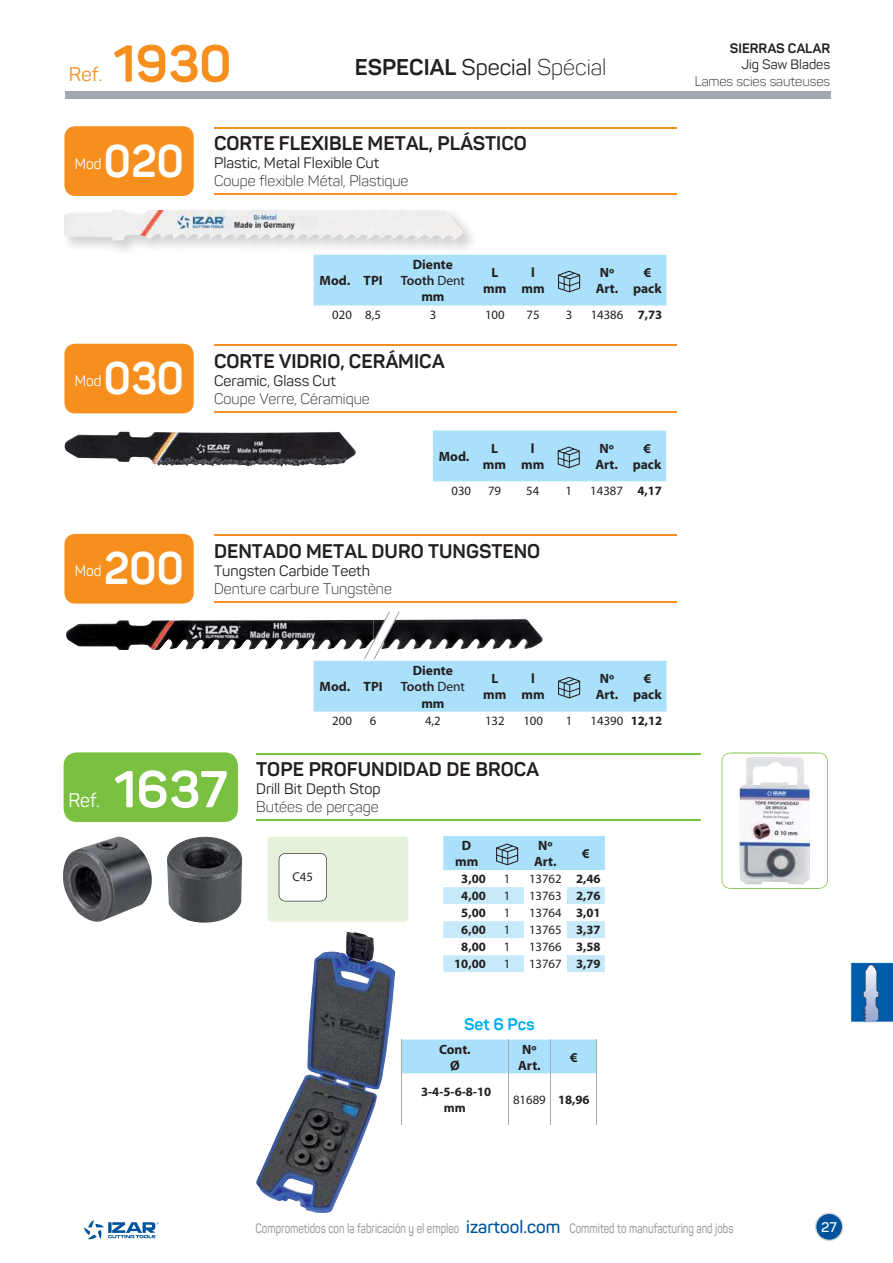
<style>
.page{position:relative;width:893px;height:1263px;background:#fff}
.page>*{position:absolute;margin:0;border:0;box-sizing:border-box;transform-origin:0 0}
.t1{font:700 51px "Panton";color:#f78f1e}
.t2{font:700 51px "Panton";color:#fff}
.t3{font:700 45px "Panton";color:#fff;scale:.95 1}
.t4{font:700 22.5px "Panton";color:#231f20}
.t5{font:700 19.5px "Panton";color:#231f20}
.t6{font:19.5px "Panton";color:#f78f1e}
.t7{font:19.5px "Panton";color:#fff;scale:.95 1}
.t8{font:700 16.5px "Panton";color:#00adef}
.t9{font:300 15px "Panton";color:#231f20}
.t10{font:15px "Panton";color:#231f20}
.t11{font:15px "Panton";color:#fff;scale:.95 1}
.t12{font:600 13.8px "Panton";color:#fff}
.t13{font:700 13.5px/16.2px "Myriad Pro";color:#231f20;text-align:center}
.t14{font:600 13.5px "Panton";color:#a0a0a4;scale:.75 1}
.t15{font:300 13.5px "Panton";color:#231f20}
.t16{font:700 13.5px "Panton";color:#231f20}
.t17{font:13.5px "Panton";color:#231f20}
.t18{font:12.75px "Myriad Pro";color:#231f20}
.t19{font:700 12.75px/15.3px "Myriad Pro";color:#231f20;text-align:center}
.s1{font-weight:400}
.s2{font-weight:300}
.s3{font-weight:600}
.s4{font-weight:700}
.s5{font-size:17.7px;color:#00539b}
</style>
<div class="page">
<svg style="left:850px;top:962px;width:43px;height:60px"></svg>
<svg style="left:815px;top:1212px;width:28px;height:29px"></svg>
<svg style="left:84px;top:1220px;width:74px;height:19px"></svg>
<img style="left:67px;top:210px;width:410px;height:45px">
<img style="left:64px;top:211px;width:400px;height:30px">
<div style="left:314px;top:255px;width:352px;height:51px;background:#aae0fa"></div>
<div style="left:433px;top:430px;width:233px;height:52px;background:#aae0fa"></div>
<img style="left:66px;top:620px;width:183px;height:30px">
<img style="left:249px;top:620px;width:65px;height:30px">
<svg style="left:314px;top:611px;width:352px;height:101px"></svg>
<div style="left:65px;top:91px;width:765px;height:7px;background:#a2a8b2"></div>
<img style="left:120px;top:431px;width:236px;height:36px">
<hr style="left:214px;top:194px;width:462px;height:1px;background:#f78f1e">
<hr style="left:214px;top:127px;width:462px;height:1px;background:#f78f1e">
<div style="left:64px;top:126px;width:130px;height:70px;background:#f78f1e;border-radius:11px"></div>
<hr style="left:214px;top:411px;width:462px;height:1px;background:#f78f1e">
<hr style="left:214px;top:344px;width:462px;height:2px;background:#f78f1e">
<div style="left:64px;top:344px;width:130px;height:69px;background:#f78f1e;border-radius:11px"></div>
<hr style="left:214px;top:601px;width:462px;height:2px;background:#f78f1e">
<hr style="left:214px;top:535px;width:462px;height:1px;background:#f78f1e">
<div style="left:64px;top:534px;width:130px;height:70px;background:#f78f1e;border-radius:11px"></div>
<svg style="left:721px;top:753px;width:107px;height:136px"></svg>
<img style="left:731px;top:753px;width:87px;height:136px">
<img style="left:739px;top:757px;width:71px;height:127px">
<hr style="left:256px;top:820px;width:445px;height:1px;background:#7ac142">
<hr style="left:256px;top:753px;width:445px;height:2px;background:#7ac142">
<div style="left:64px;top:752px;width:174px;height:70px;background:#7ac142;border-radius:13px"></div>
<img style="left:63px;top:836px;width:89px;height:86px">
<img style="left:167px;top:836px;width:75px;height:87px">
<div style="left:267px;top:836px;width:141px;height:85px;background:#e5f1da;border-radius:4px"></div>
<svg style="left:279px;top:853px;width:48px;height:48px"></svg>
<svg style="left:443px;top:887px;width:162px;height:85px"></svg>
<div style="left:443px;top:836px;width:162px;height:34px;background:#aae0fa"></div>
<img style="left:256px;top:932px;width:139px;height:281px">
<svg style="left:402px;top:1039px;width:195px;height:85px"></svg>
<hr style="left:401px;top:1039px;width:1px;height:34px;background:#a7a9ac">
<hr style="left:508px;top:1039px;width:1px;height:34px;background:#a7a9ac">
<hr style="left:550px;top:1039px;width:1px;height:34px;background:#a7a9ac">
<hr style="left:597px;top:1039px;width:1px;height:34px;background:#a7a9ac">
<hr style="left:401px;top:1073px;width:1px;height:51px;background:#a7a9ac">
<hr style="left:508px;top:1073px;width:1px;height:51px;background:#a7a9ac">
<hr style="left:550px;top:1073px;width:1px;height:51px;background:#a7a9ac">
<hr style="left:597px;top:1073px;width:1px;height:51px;background:#a7a9ac">
<h3 class="t6" style="left:69px;top:66px;width:35px">Ref.</h3>
<h1 class="t1" style="left:113px;top:43px;width:120px">1930</h1>
<h3 class="t4" style="left:355px;top:58px;width:253px">ESPECIAL <span class="s1">Special</span> <span class="s2">Spécial</span></h3>
<h2 class="t3" style="left:104px;top:143px;width:85px">020</h2>
<p class="t11" style="left:75px;top:158px;width:30px">Mod</p>
<h2 class="t3" style="left:104px;top:360px;width:86px">030</h2>
<p class="t11" style="left:75px;top:375px;width:30px">Mod</p>
<h2 class="t3" style="left:104px;top:550px;width:85px">200</h2>
<p class="t11" style="left:75px;top:565px;width:30px">Mod</p>
<h3 class="t5" style="left:214px;top:136px;width:314px">CORTE FLEXIBLE METAL, PLÁSTICO</h3>
<p class="t10" style="left:214px;top:157px;width:167px">Plastic, Metal Flexible Cut</p>
<p class="t9" style="left:214px;top:175px;width:196px">Coupe flexible Métal, Plastique</p>
<p class="t13" style="left:320px;top:274px;width:65px">Mod. TPI</p>
<p class="t13" style="left:401px;top:258px;width:66px">Diente<br><span class="s3">Tooth</span> <span class="s1">Dent </span>mm</p>
<p class="t13" style="left:483px;top:266px;width:25px">L mm</p>
<p class="t13" style="left:522px;top:266px;width:25px">l mm</p>
<p class="t13" style="left:596px;top:266px;width:24px;text-align:left">Nº<br>Art.</p>
<p class="t13" style="left:633px;top:266px;width:30px">€ pack</p>
<p class="t18" style="left:332px;top:310px;width:50px">020 8,5</p>
<p class="t18" style="left:430px;top:310px;width:8px">3</p>
<p class="t18" style="left:485px;top:310px;width:21px">100</p>
<p class="t18" style="left:527px;top:310px;width:15px">75</p>
<p class="t18" style="left:566px;top:310px;width:8px">3</p>
<p class="t18" style="left:591px;top:310px;width:73px">14386 <span class="s4">7,73</span></p>
<h3 class="t5" style="left:214px;top:353px;width:232px">CORTE VIDRIO, CERÁMICA</h3>
<p class="t10" style="left:214px;top:375px;width:123px">Ceramic, Glass Cut</p>
<p class="t9" style="left:214px;top:393px;width:157px">Coupe Verre, Céramique</p>
<p class="t13" style="left:439px;top:450px;width:32px">Mod.</p>
<p class="t13" style="left:483px;top:441px;width:25px">L mm</p>
<p class="t13" style="left:521px;top:441px;width:25px">l mm</p>
<p class="t13" style="left:595px;top:441px;width:24px;text-align:left">Nº<br>Art.</p>
<p class="t13" style="left:633px;top:441px;width:30px">€ pack</p>
<p class="t18" style="left:452px;top:486px;width:21px">030</p>
<p class="t18" style="left:488px;top:486px;width:15px">79</p>
<p class="t18" style="left:526px;top:486px;width:15px">54</p>
<p class="t18" style="left:565px;top:486px;width:8px">1</p>
<p class="t18" style="left:590px;top:486px;width:73px">14387 <span class="s4">4,17</span></p>
<h3 class="t5" style="left:214px;top:543px;width:328px">DENTADO METAL DURO TUNGSTENO</h3>
<p class="t10" style="left:214px;top:565px;width:157px">Tungsten Carbide Teeth</p>
<p class="t9" style="left:214px;top:583px;width:179px">Denture carbure Tungstène</p>
<p class="t13" style="left:320px;top:680px;width:65px">Mod. TPI</p>
<p class="t13" style="left:401px;top:664px;width:66px">Diente<br><span class="s3">Tooth</span> <span class="s1">Dent </span>mm</p>
<p class="t13" style="left:483px;top:672px;width:25px">L mm</p>
<p class="t13" style="left:522px;top:672px;width:25px">l mm</p>
<p class="t13" style="left:596px;top:672px;width:24px;text-align:left">Nº<br>Art.</p>
<p class="t13" style="left:633px;top:672px;width:30px">€ pack</p>
<p class="t18" style="left:332px;top:716px;width:21px">200</p>
<p class="t18" style="left:370px;top:716px;width:8px">6</p>
<p class="t18" style="left:425px;top:716px;width:17px">4,2</p>
<p class="t18" style="left:485px;top:716px;width:21px">132</p>
<p class="t18" style="left:523px;top:716px;width:21px">100</p>
<p class="t18" style="left:566px;top:716px;width:8px">1</p>
<p class="t18" style="left:591px;top:716px;width:73px">14390 <span class="s4">12,12</span></p>
<h3 class="t7" style="left:68px;top:792px;width:35px">Ref.</h3>
<h1 class="t2" style="left:114px;top:769px;width:115px">1637</h1>
<h3 class="t5" style="left:256px;top:762px;width:284px">TOPE PROFUNDIDAD DE BROCA</h3>
<p class="t10" style="left:256px;top:783px;width:126px">Drill Bit Depth Stop</p>
<p class="t9" style="left:256px;top:801px;width:124px">Butées de perçage</p>
<p class="t18" style="left:293px;top:871px;width:22px">C45</p>
<p class="t13" style="left:455px;top:838px;width:25px">D mm</p>
<p class="t13" style="left:534px;top:838px;width:24px;text-align:left">Nº<br>Art.</p>
<p class="t13" style="left:582px;top:847px;width:9px">€</p>
<p class="t19" style="left:461px;top:872px;width:26px">3,00</p>
<p class="t18" style="left:504px;top:874px;width:8px">1</p>
<p class="t18" style="left:529px;top:874px;width:73px">13762 <span class="s4">2,46</span></p>
<p class="t19" style="left:461px;top:889px;width:26px">4,00</p>
<p class="t18" style="left:504px;top:891px;width:8px">1</p>
<p class="t18" style="left:529px;top:891px;width:73px">13763 <span class="s4">2,76</span></p>
<p class="t19" style="left:461px;top:906px;width:26px">5,00</p>
<p class="t18" style="left:504px;top:908px;width:8px">1</p>
<p class="t18" style="left:529px;top:908px;width:73px">13764 <span class="s4">3,01</span></p>
<p class="t19" style="left:461px;top:923px;width:26px">6,00</p>
<p class="t18" style="left:504px;top:925px;width:8px">1</p>
<p class="t18" style="left:529px;top:925px;width:73px">13765 <span class="s4">3,37</span></p>
<p class="t19" style="left:461px;top:940px;width:26px">8,00</p>
<p class="t18" style="left:504px;top:942px;width:8px">1</p>
<p class="t18" style="left:529px;top:942px;width:73px">13766 <span class="s4">3,58</span></p>
<p class="t19" style="left:454px;top:957px;width:33px">10,00</p>
<p class="t18" style="left:504px;top:959px;width:8px">1</p>
<p class="t18" style="left:529px;top:959px;width:73px">13767 <span class="s4">3,79</span></p>
<p class="t8" style="left:464px;top:1018px;width:72px">Set 6 Pcs</p>
<p class="t13" style="left:439px;top:1042px;width:33px">Cont.<br>Ø</p>
<p class="t13" style="left:518px;top:1042px;width:24px;text-align:left">Nº<br>Art.</p>
<p class="t13" style="left:570px;top:1050px;width:9px">€</p>
<p class="t19" style="left:421px;top:1085px;width:72px">3-4-5-6-8-10 mm</p>
<p class="t18" style="left:513px;top:1095px;width:78px">81689 <span class="s4">18,96</span></p>
<p class="t16" style="left:730px;top:43px;width:102px">SIERRAS CALAR</p>
<p class="t17" style="left:741px;top:59px;width:90px">Jig Saw Blades</p>
<p class="t15" style="left:695px;top:75px;width:137px">Lames scies sauteuses</p>
<p class="t14" style="left:255px;top:1222px;width:639px">Comprometidos con la fabricación y el empleo <span class="s5">izartool.com</span> Commited to manufacturing and jobs</p>
<p class="t12" style="left:821px;top:1222px;width:17px">27</p>
</div>
